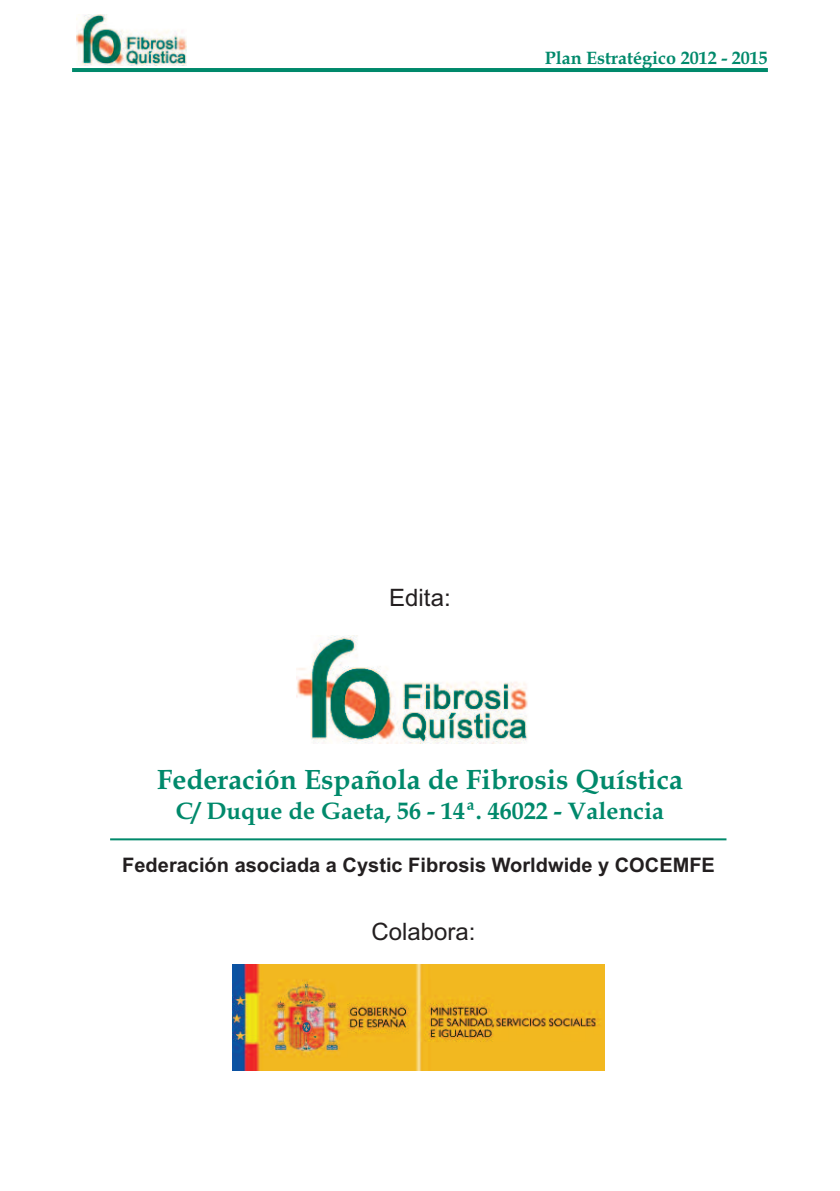
<style>
.page{position:relative;width:840px;height:1191px;background:#fff}
.page>*{position:absolute;margin:0;border:0;box-sizing:border-box;transform-origin:0 0}
.t1{font:700 28px "Book Antiqua";color:#00896b}
.t2{font:700 24px "Book Antiqua";color:#00896b}
.t3{font:24px "Arial";color:#231f20}
.t4{font:700 20px "Arial";color:#231f20}
.t5{font:700 18px "Book Antiqua";color:#00896b}
</style>
<div class="page">
<img style="left:296px;top:636px;width:232px;height:107px">
<hr style="left:110px;top:838px;width:616px;height:2px;background:#00896b">
<img style="left:232px;top:965px;width:372px;height:105px">
<hr style="left:72px;top:68px;width:695px;height:4px;background:#00896b">
<img style="left:77px;top:15px;width:110px;height:50px">
<p class="t5" style="left:544px;top:47px;width:224px">Plan Estratégico 2012 - 2015</p>
<p class="t3" style="left:389px;top:583px;width:63px">Edita:</p>
<h1 class="t1" style="left:157px;top:762px;width:527px">Federación Española de Fibrosis Quística</h1>
<p class="t2" style="left:176px;top:797px;width:489px">C/ Duque de Gaeta, 56 - 14ª. 46022 - Valencia</p>
<p class="t4" style="left:122px;top:853px;width:594px">Federación asociada a Cystic Fibrosis Worldwide y COCEMFE</p>
<p class="t3" style="left:371px;top:917px;width:106px">Colabora:</p>
</div>
